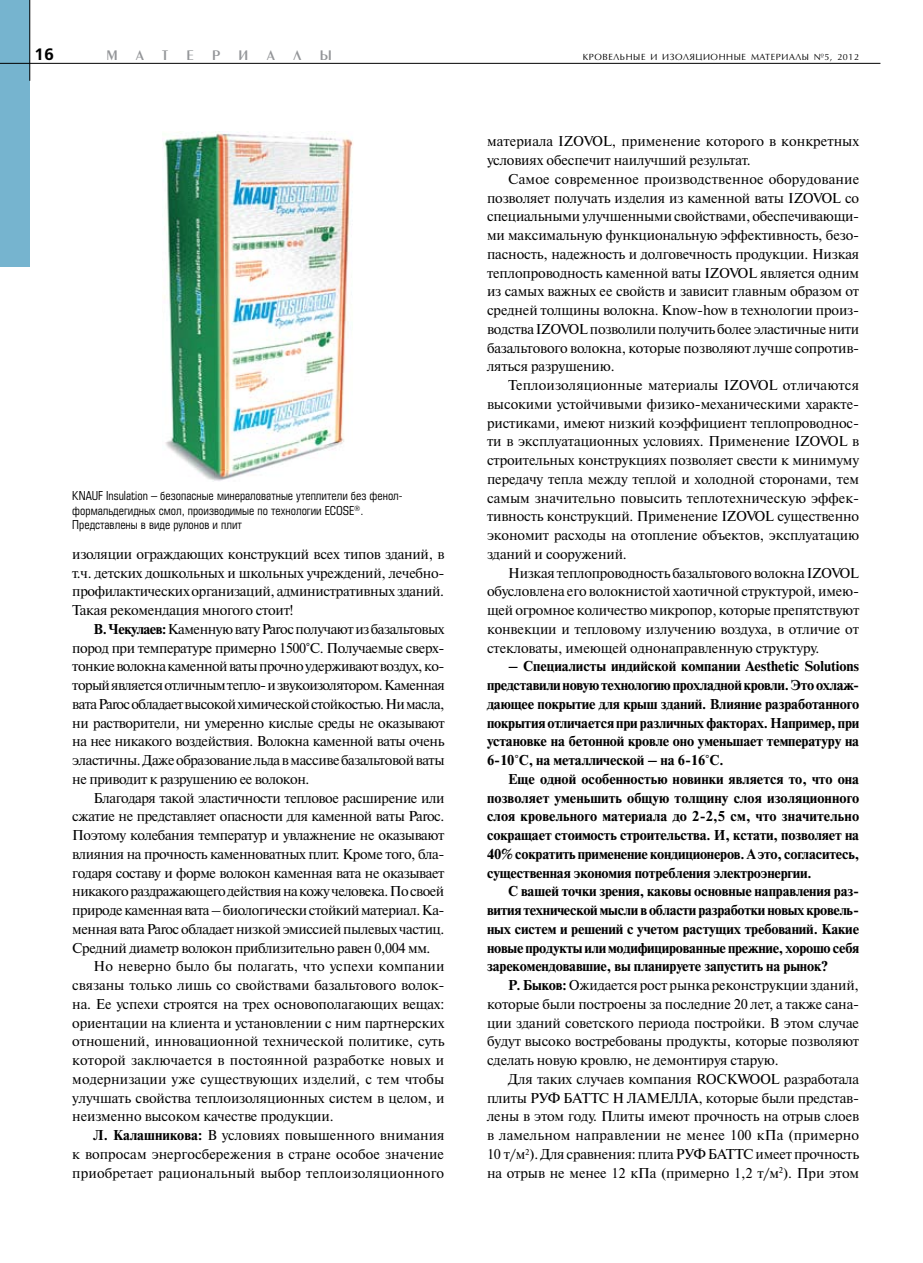
<style>
.page{position:relative;width:923px;height:1263px;background:#fff}
.page>*{position:absolute;margin:0;border:0;box-sizing:border-box;transform-origin:0 0}
.t1{font:700 16.5px "Free Set C";color:#000}
.t2{font:14.55px "Penta Demi";color:#939598}
.t3{font:14.25px/18.8px "Newton C";letter-spacing:-.01em;color:#000;text-align:justify}
.t4{font:700 14.25px/18.8px "Newton C";letter-spacing:-.01em;color:#000;text-align:justify}
.t5{font:14.25px "Newton C";letter-spacing:-.03em;color:#000}
.t6{font:14.25px "Newton C";letter-spacing:-.035em;color:#000}
.t7{font:14.25px "Newton C";letter-spacing:.01em;color:#000}
.t8{font:12px/14.2px "Europe Cond";color:#000}
.t9{font:9px "AG Opus";letter-spacing:.065em;color:#000}
.s1{font-weight:700}
</style>
<div class="page">
<div style="left:0;top:0;width:30px;height:267px;background:#76b4cf"></div>
<img style="left:164px;top:132px;width:189px;height:349px">
<hr style="left:29px;top:0;width:1px;height:81px;background:#000">
<hr style="left:0;top:63px;width:880px;height:1px;background:#000">
<p class="t1" style="left:34px;top:45px;width:22px">16</p>
<p class="t2" style="left:106px;top:48px;width:13px">М</p>
<p class="t2" style="left:136px;top:48px;width:34px">А Т</p>
<p class="t2" style="left:186px;top:48px;width:9px">Е</p>
<p class="t2" style="left:212px;top:48px;width:9px">Р</p>
<p class="t2" style="left:238px;top:48px;width:11px">И</p>
<p class="t2" style="left:267px;top:48px;width:10px">А</p>
<p class="t2" style="left:293px;top:48px;width:9px">Л</p>
<p class="t2" style="left:320px;top:48px;width:14px">Ы</p>
<p class="t9" style="left:583px;top:51px;width:278px">КРОВЕЛЬНЫЕ И ИЗОЛЯЦИОННЫЕ МАТЕРИАЛЫ №5, 2012</p>
<p class="t8" style="left:72px;top:489px;width:332px">KNAUF Insulation – безопасные минераловатные утеплители без фенол&shy;формальдегидных смол, производимые по технологии ECOSE<sup>®</sup>.<br>Представлены в виде рулонов и плит</p>
<p class="t3" style="left:72px;top:545px;width:374px">изоляции ограждающих конструкций всех типов зданий, в т.ч. детских дошкольных и школьных учреждений, лечебно&shy;профилактических организаций, административных зданий.<br>Такая рекомендация многого стоит!</p>
<p class="t3" style="left:72px;top:620px;width:374px;text-indent:21px"><span class="s1">В. Чекулаев:</span> Каменную вату Paroc получают из базальтовых пород при температуре примерно 1500°С. Получаемые сверх&shy;тонкие волокна каменной ваты прочно удерживают воздух, ко&shy;торый является отличным тепло- и звукоизолятором. Каменная вата Paroc обладает высокой химической стойкостью. Ни масла, ни растворители, ни умеренно кислые среды не оказывают на нее никакого воздействия. Волокна каменной ваты очень эластичны. Даже образование льда в массиве базальтовой ваты не приводит к разрушению ее волокон.</p>
<p class="t5" style="left:94px;top:790px;width:352px">Благодаря такой эластичности тепловое расширение или</p>
<p class="t5" style="left:72px;top:809px;width:374px">сжатие не представляет опасности для каменной ваты Paroc.</p>
<p class="t5" style="left:72px;top:827px;width:374px">Поэтому колебания температур и увлажнение не оказывают</p>
<p class="t5" style="left:72px;top:846px;width:374px">влияния на прочность каменноватных плит. Кроме того, бла-</p>
<p class="t5" style="left:72px;top:865px;width:374px">годаря составу и форме волокон каменная вата не оказывает</p>
<p class="t6" style="left:72px;top:884px;width:373px">никакого раздражающего действия на кожу человека. По своей</p>
<p class="t6" style="left:72px;top:902px;width:374px">природе каменная вата – биологически стойкий материал. Ка-</p>
<p class="t5" style="left:72px;top:921px;width:374px">менная вата Paroc обладает низкой эмиссией пылевых частиц.</p>
<p class="t5" style="left:72px;top:940px;width:360px">Средний диаметр волокон приблизительно равен 0,004 мм.</p>
<p class="t3" style="left:94px;top:957px;width:352px">Но неверно было бы полагать, что успехи компании</p>
<p class="t3" style="left:72px;top:976px;width:374px">связаны только лишь со свойствами базальтового волок-</p>
<p class="t3" style="left:72px;top:995px;width:374px">на. Ее успехи строятся на трех основополагающих вещах:</p>
<p class="t3" style="left:72px;top:1013px;width:374px">ориентации на клиента и установлении с ним партнерских</p>
<p class="t3" style="left:72px;top:1032px;width:374px">отношений, инновационной технической политике, суть</p>
<p class="t7" style="left:72px;top:1052px;width:373px">которой заключается в постоянной разработке новых и</p>
<p class="t3" style="left:72px;top:1070px;width:373px">модернизации уже существующих изделий, с тем чтобы</p>
<p class="t3" style="left:72px;top:1088px;width:374px">улучшать свойства теплоизоляционных систем в целом, и</p>
<p class="t3" style="left:72px;top:1107px;width:263px">неизменно высоком качестве продукции.</p>
<p class="t3" style="left:94px;top:1126px;width:352px"><span class="s1">Л. Калашникова:</span> В условиях повышенного внимания</p>
<p class="t3" style="left:72px;top:1145px;width:373px">к вопросам энергосбережения в стране особое значение</p>
<p class="t7" style="left:72px;top:1165px;width:373px">приобретает рациональный выбор теплоизоляционного</p>
<p class="t3" style="left:487px;top:132px;width:374px">материала IZOVOL, применение которого в конкретных условиях обеспечит наилучший результат.</p>
<p class="t3" style="left:487px;top:170px;width:374px;text-indent:21px">Самое современное производственное оборудование позволяет получать изделия из каменной ваты IZOVOL со специальными улучшенными свойствами, обеспечивающи&shy;ми максимальную функциональную эффективность, безо&shy;пасность, надежность и долговечность продукции. Низкая теплопроводность каменной ваты IZOVOL является одним из самых важных ее свойств и зависит главным образом от средней толщины волокна. Know-how в технологии произ&shy;водства IZOVOL позволили получить более эластичные нити базальтового волокна, которые позволяют лучше сопротив&shy;ляться разрушению.</p>
<p class="t3" style="left:487px;top:376px;width:374px;text-indent:21px">Теплоизоляционные материалы IZOVOL отличаются высокими устойчивыми физико-механическими характе&shy;ристиками, имеют низкий коэффициент теплопроводнос&shy;ти в эксплуатационных условиях. Применение IZOVOL в строительных конструкциях позволяет свести к минимуму передачу тепла между теплой и холодной сторонами, тем самым значительно повысить теплотехническую эффек&shy;тивность конструкций. Применение IZOVOL существенно экономит расходы на отопление объектов, эксплуатацию зданий и сооружений.</p>
<p class="t3" style="left:487px;top:563px;width:374px;text-indent:21px">Низкая теплопроводность базальтового волокна IZOVOL обусловлена его волокнистой хаотичной структурой, имею&shy;щей огромное количество микропор, которые препятствуют конвекции и тепловому излучению воздуха, в отличие от стекловаты, имеющей однонаправленную структуру.</p>
<p class="t4" style="left:487px;top:657px;width:374px;text-indent:21px">– Специалисты индийской компании Aesthetic Solutions представили новую технологию прохладной кровли. Это охлаж&shy;дающее покрытие для крыш зданий. Влияние разработанного покрытия отличается при различных факторах. Например, при установке на бетонной кровле оно уменьшает температуру на 6-10°С, на металлической – на 6-16°С.</p>
<p class="t4" style="left:487px;top:770px;width:374px;text-indent:21px">Еще одной особенностью новинки является то, что она позволяет уменьшить общую толщину слоя изоляционного слоя кровельного материала до 2-2,5 см, что значительно сокращает стоимость строительства. И, кстати, позволяет на 40% сократить применение кондиционеров. А это, согласитесь, существенная экономия потребления электроэнергии.</p>
<p class="t4" style="left:487px;top:882px;width:374px;text-indent:21px">С вашей точки зрения, каковы основные направления раз&shy;вития технической мысли в области разработки новых кровель&shy;ных систем и решений с учетом растущих требований. Какие новые продукты или модифицированные прежние, хорошо себя зарекомендовавшие, вы планируете запустить на рынок?</p>
<p class="t3" style="left:487px;top:976px;width:374px;text-indent:21px"><span class="s1">Р. Быков:</span> Ожидается рост рынка реконструкции зданий, которые были построены за последние 20 лет, а также сана&shy;ции зданий советского периода постройки. В этом случае будут высоко востребованы продукты, которые позволяют сделать новую кровлю, не демонтируя старую.</p>
<p class="t3" style="left:487px;top:1070px;width:374px;text-indent:21px">Для таких случаев компания ROCKWOOL разработала плиты РУФ БАТТС Н ЛАМЕЛЛА, которые были представ&shy;лены в этом году. Плиты имеют прочность на отрыв слоев в ламельном направлении не менее 100 кПа (примерно 10 т/м<sup>2</sup>). Для сравнения: плита РУФ БАТТС имеет прочность на отрыв не менее 12 кПа (примерно 1,2 т/м<sup>2</sup>). При этом</p>
</div>
